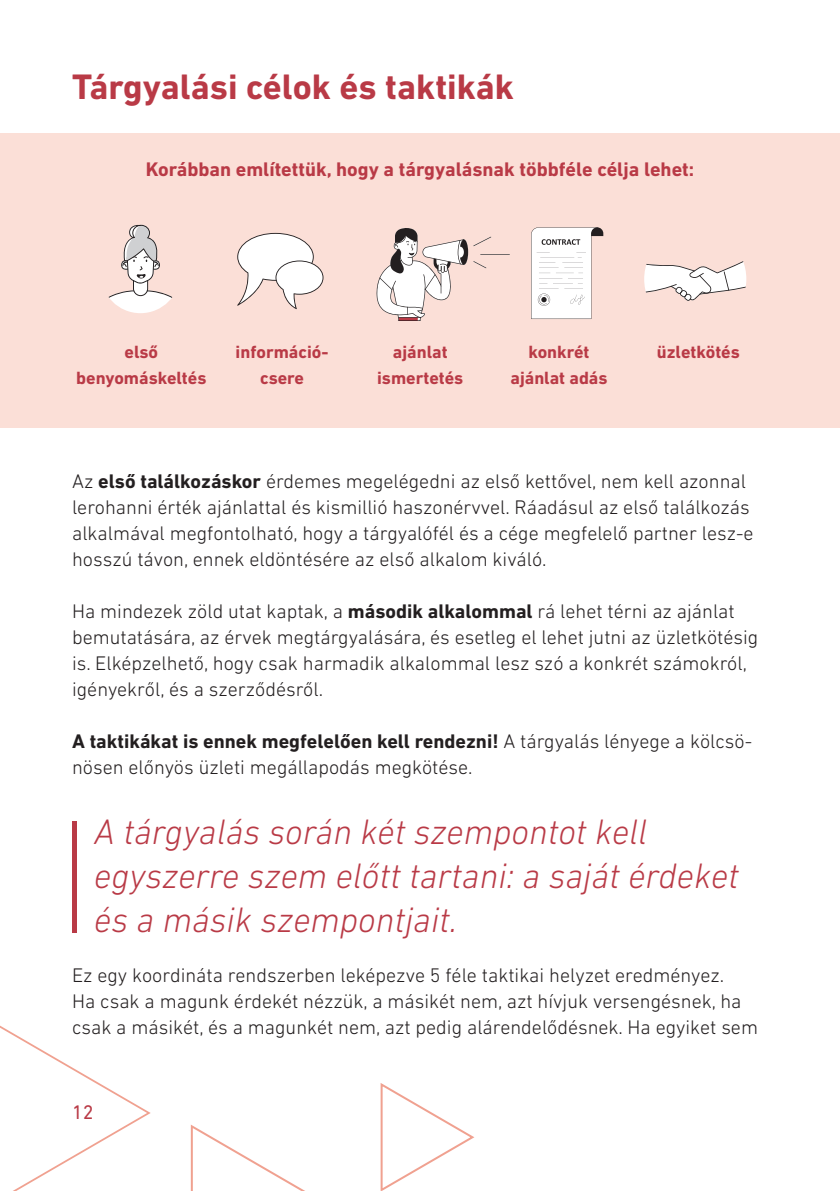
<style>
.page{position:relative;width:840px;height:1191px;background:#fff}
.page>*{position:absolute;margin:0;border:0;box-sizing:border-box;transform-origin:0 0}
.t1{font:italic 300 36px/44px "DIN Next LT Pro";color:#b93a46}
.t2{font:700 36px "DIN Next LT Pro";color:#b93a46}
.t3{font:300 20px/26px "DIN Next LT Pro";color:#231f20}
.t4{font:700 20px "DIN Next LT Pro";color:#b93a46}
.t5{font:20px "DIN Next LT Pro";color:#b93a46}
.t6{font:700 18px/26px "DIN Next LT Pro";color:#b93a46;text-align:center}
.s1{font-weight:700}
</style>
<div class="page">
<svg style="left:190px;top:1125px;width:115px;height:66px"></svg>
<svg style="left:380px;top:1083px;width:95px;height:108px"></svg>
<svg style="left:0;top:1025px;width:151px;height:166px"></svg>
<div style="left:0;top:133px;width:839px;height:295px;background:#fbdfd7"></div>
<svg style="left:108px;top:225px;width:65px;height:88px"></svg>
<svg style="left:644px;top:261px;width:102px;height:40px"></svg>
<svg style="left:723px;top:271px;width:5px;height:20px"></svg>
<div style="left:72px;top:822px;width:5px;height:111px;background:#b93a46"></div>
<svg style="left:237px;top:233px;width:86px;height:76px"></svg>
<svg style="left:376px;top:228px;width:133px;height:93px"></svg>
<svg style="left:531px;top:227px;width:72px;height:92px;background:#f1eceb"></svg>
<p class="t2" style="left:72px;top:66px;width:443px">Tárgyalási célok és taktikák</p>
<p class="t4" style="left:146px;top:158px;width:549px">Korábban említettük, hogy a tárgyalásnak többféle célja lehet:</p>
<p class="t6" style="left:76px;top:339px;width:132px">első benyomáskeltés</p>
<p class="t6" style="left:377px;top:339px;width:88px">ajánlat ismertetés</p>
<p class="t6" style="left:235px;top:339px;width:94px">információ&shy;csere</p>
<p class="t6" style="left:510px;top:339px;width:98px">konkrét ajánlat adás</p>
<p class="t6" style="left:656px;top:339px;width:84px">üzletkötés</p>
<p class="t3" style="left:72px;top:468px;width:682px">Az <span class="s1">első találkozáskor</span> érdemes megelégedni az első kettővel, nem kell azonnal lerohanni érték ajánlattal és kismillió haszonérvvel. Ráadásul az első találkozás alkalmával megfontolható, hogy a tárgyalófél és a cége megfelelő partner lesz-e hosszú távon, ennek eldöntésére az első alkalom kiváló.</p>
<p class="t3" style="left:72px;top:598px;width:687px">Ha mindezek zöld utat kaptak, a <span class="s1">második alkalommal</span> rá lehet térni az ajánlat bemutatására, az érvek megtárgyalására, és esetleg el lehet jutni az üzletkötésig is. Elképzelhető, hogy csak harmadik alkalommal lesz szó a konkrét számokról, igényekről, és a szerződésről.</p>
<p class="t3" style="left:72px;top:728px;width:681px"><span class="s1">A taktikákat is ennek megfelelően kell rendezni!</span> A tárgyalás lényege a kölcsö&shy;nösen előnyös üzleti megállapodás megkötése.</p>
<p class="t1" style="left:94px;top:809px;width:645px">A tárgyalás során két szempontot kell egyszerre szem előtt tartani: a saját érdeket és a másik szempontjait.</p>
<p class="t3" style="left:72px;top:962px;width:687px">Ez egy koordináta rendszerben leképezve 5 féle taktikai helyzet eredményez.<br>Ha csak a magunk érdekét nézzük, a másikét nem, azt hívjuk versengésnek, ha csak a másikét, és a magunkét nem, azt pedig alárendelődésnek. Ha egyiket sem</p>
<p class="t5" style="left:72px;top:1100px;width:23px">12</p>
</div>
